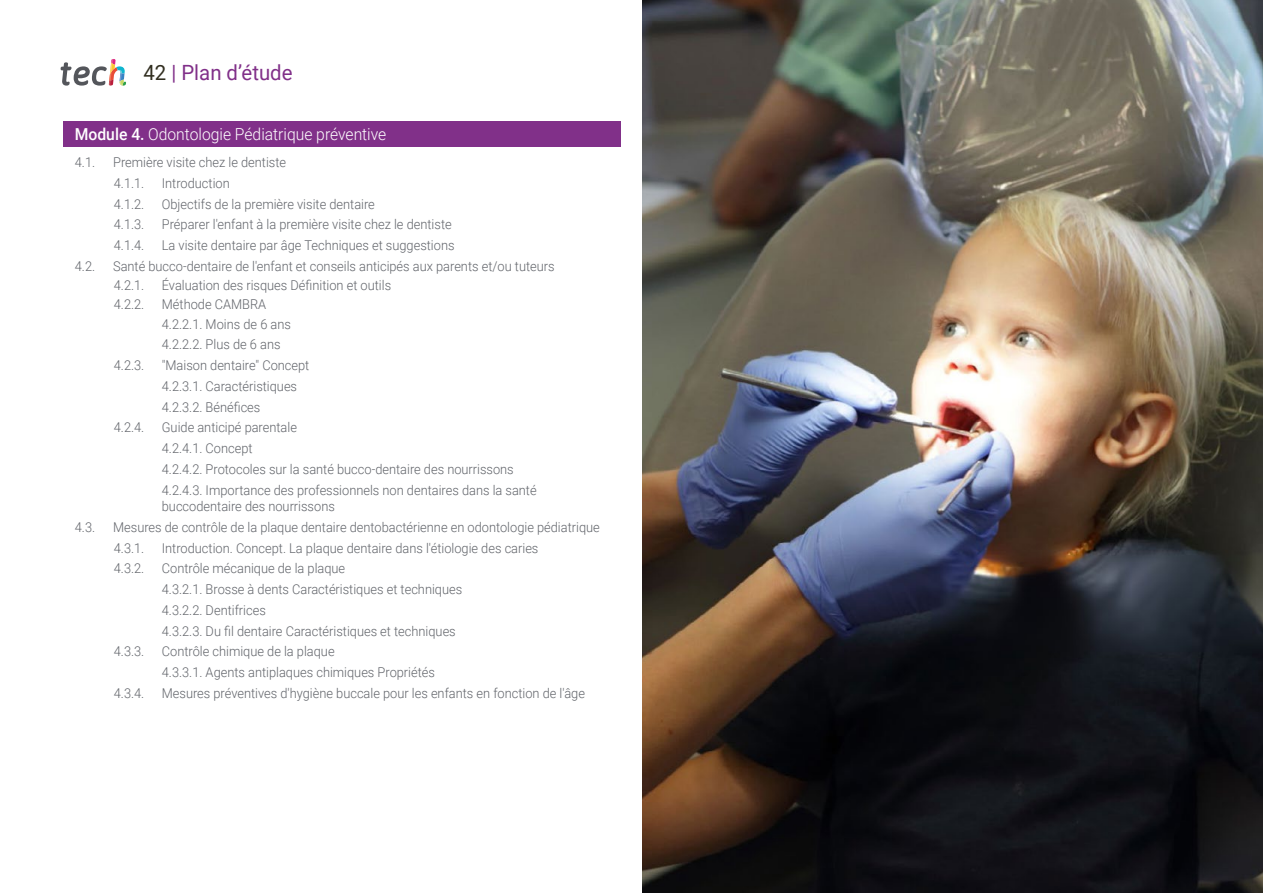
<style>
.page{position:relative;width:1263px;height:893px;background:#fff}
.page>*{position:absolute;margin:0;border:0;box-sizing:border-box;transform-origin:0 0}
.t1{font:21px "Roboto";color:#813089}
.t2{font:300 16.5px "Roboto";color:#fff;scale:.95 1}
.t3{font:300 13.5px/20.7px "Roboto";color:#61646a;scale:.95 1}
.s1{color:#312e20}
.s2{font-weight:500}
</style>
<div class="page">
<div style="left:64px;top:121px;width:557px;height:25px;background:#813089"></div>
<img style="left:642px;top:0;width:621px;height:893px">
<svg style="left:61px;top:59px;width:65px;height:27px"></svg>
<h1 class="t1" style="left:144px;top:57px;width:151px"><span class="s1">42</span> | Plan d’étude</h1>
<p class="t2" style="left:75px;top:123px;width:329px"><span class="s2">Module 4.</span> Odontologie Pédiatrique préventive</p>
<p class="t3" style="left:75px;top:151px;width:23px">4.1.</p>
<p class="t3" style="left:113px;top:151px;width:184px">Première visite chez le dentiste<br>4.1.1.</p>
<p class="t3" style="left:162px;top:172px;width:73px">Introduction</p>
<p class="t3" style="left:114px;top:193px;width:34px">4.1.2.</p>
<p class="t3" style="left:162px;top:193px;width:226px">Objectifs de la première visite dentaire</p>
<p class="t3" style="left:114px;top:214px;width:34px">4.1.3.</p>
<p class="t3" style="left:162px;top:214px;width:307px">Préparer l'enfant à la première visite chez le dentiste</p>
<p class="t3" style="left:114px;top:234px;width:34px">4.1.4.</p>
<p class="t3" style="left:162px;top:234px;width:310px">La visite dentaire par âge Techniques et suggestions</p>
<p class="t3" style="left:75px;top:255px;width:23px">4.2.</p>
<p class="t3" style="left:113px;top:256px;width:466px;line-height:19.2px">Santé bucco-dentaire de l'enfant et conseils anticipés aux parents et/ou tuteurs<br>4.2.1.</p>
<p class="t3" style="left:162px;top:274px;width:243px">Évaluation des risques Définition et outils</p>
<p class="t3" style="left:114px;top:294px;width:34px">4.2.2.</p>
<p class="t3" style="left:162px;top:294px;width:137px;line-height:19.2px">Méthode CAMBRA<br>4.2.2.1. Moins de 6 ans</p>
<p class="t3" style="left:162px;top:334px;width:126px">4.2.2.2. Plus de 6 ans</p>
<p class="t3" style="left:114px;top:354px;width:34px">4.2.3.</p>
<p class="t3" style="left:162px;top:354px;width:157px">"Maison dentaire" Concept<br>4.2.3.1. Caractéristiques<br>4.2.3.2. Bénéfices</p>
<p class="t3" style="left:114px;top:417px;width:34px">4.2.4.</p>
<p class="t3" style="left:162px;top:417px;width:396px">Guide anticipé parentale<br>4.2.4.1. Concept<br>4.2.4.2. Protocoles sur la santé bucco-dentaire des nourrissons 4.2.4.3. Importance des professionnels non dentaires dans la santé</p>
<p class="t3" style="left:162px;top:495px;width:184px">buccodentaire des nourrissons</p>
<p class="t3" style="left:75px;top:516px;width:23px">4.3.</p>
<p class="t3" style="left:113px;top:516px;width:514px">Mesures de contrôle de la plaque dentaire dentobactérienne en odontologie pédiatrique<br>4.3.1.</p>
<p class="t3" style="left:162px;top:537px;width:398px">Introduction. Concept. La plaque dentaire dans l'étiologie des caries</p>
<p class="t3" style="left:114px;top:558px;width:34px">4.3.2.</p>
<p class="t3" style="left:162px;top:558px;width:318px">Contrôle mécanique de la plaque<br>4.3.2.1. Brosse à dents Caractéristiques et techniques 4.3.2.2. Dentifrices<br>4.3.2.3. Du fil dentaire Caractéristiques et techniques</p>
<p class="t3" style="left:114px;top:641px;width:34px">4.3.3.</p>
<p class="t3" style="left:162px;top:641px;width:289px">Contrôle chimique de la plaque<br>4.3.3.1. Agents antiplaques chimiques Propriétés</p>
<p class="t3" style="left:114px;top:682px;width:34px">4.3.4.</p>
<p class="t3" style="left:162px;top:682px;width:447px">Mesures préventives d'hygiène buccale pour les enfants en fonction de l'âge</p>
</div>
